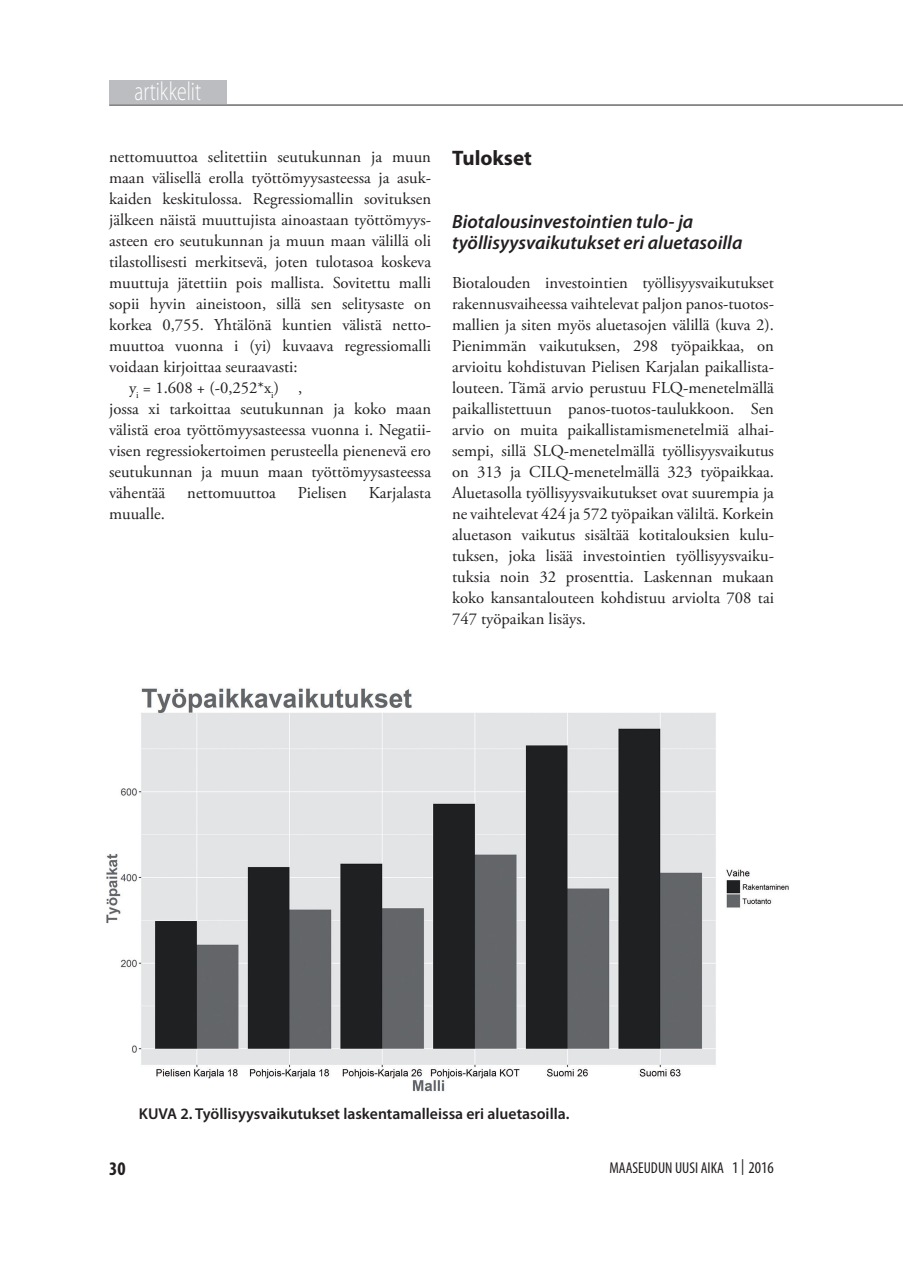
<style>
.page{position:relative;width:903px;height:1270px;background:#fff}
.page>*{position:absolute;margin:0;border:0;box-sizing:border-box;transform-origin:0 0}
.t1{font:300 26.25px "Myriad Pro";color:#fff;scale:.75 1}
.t2{font:700 21px "Myriad Pro";color:#231f20}
.t3{font:italic 600 19.25px/21px "Myriad Pro";color:#231f20}
.t4{font:700 condensed 19.25px "Myriad Pro";color:#231f20}
.t5{font:16.62px/21px "Adobe Garamond Pro";color:#231f20;text-align:justify}
.t6{font:600 15.75px "Myriad Pro";color:#231f20}
.t7{font:condensed 15.75px "Myriad Pro";color:#231f20}
.s1{font-size:16.45px}
</style>
<div class="page">
<hr style="left:109px;top:105px;width:794px;height:1px;background:#231f20">
<div style="left:109px;top:81px;width:117px;height:23px;background:#bcbdc0"></div>
<img style="left:106px;top:688px;width:683px;height:404px">
<h1 class="t1" style="left:134px;top:77px;width:90px">artikkelit</h1>
<p class="t5" style="left:109px;top:147px;width:323px">nettomuuttoa selitettiin seutukunnan ja muun</p>
<p class="t5" style="left:109px;top:168px;width:323px">maan välisellä erolla työttömyysasteessa ja asuk-</p>
<p class="t5" style="left:109px;top:189px;width:323px">kaiden keskitulossa. Regressiomallin sovituksen</p>
<p class="t5" style="left:109px;top:210px;width:323px">jälkeen näistä muuttujista ainoastaan työttömyys-</p>
<p class="t5" style="left:109px;top:231px;width:323px">asteen ero seutukunnan ja muun maan välillä oli</p>
<p class="t5" style="left:109px;top:252px;width:323px">tilastollisesti merkitsevä, joten tulotasoa koskeva</p>
<p class="t5" style="left:109px;top:273px;width:323px">muuttuja jätettiin pois mallista. Sovitettu malli</p>
<p class="t5" style="left:109px;top:294px;width:323px">sopii hyvin aineistoon, sillä sen selitysaste on</p>
<p class="t5" style="left:109px;top:315px;width:323px">korkea 0,755. Yhtälönä kuntien välistä netto-</p>
<p class="t5" style="left:109px;top:336px;width:323px">muuttoa vuonna i (yi) kuvaava regressiomalli</p>
<p class="t5" style="left:109px;top:357px;width:190px">voidaan kirjoittaa seuraavasti:</p>
<p class="t5" style="left:129px;top:378px;width:175px">y<sub>i</sub> = 1.608 + (-0,252*x<sub>i</sub>) ,</p>
<p class="t5" style="left:109px;top:399px;width:323px">jossa xi tarkoittaa seutukunnan ja koko maan</p>
<p class="t5" style="left:109px;top:420px;width:323px">välistä eroa työttömyysasteessa vuonna i. Negatii-</p>
<p class="t5" style="left:109px;top:441px;width:323px">visen regressiokertoimen perusteella pienenevä ero</p>
<p class="t5" style="left:109px;top:462px;width:323px">seutukunnan ja muun maan työttömyysasteessa</p>
<p class="t5" style="left:109px;top:483px;width:58px">vähentää</p>
<p class="t5" style="left:187px;top:483px;width:90px">nettomuuttoa</p>
<p class="t5" style="left:298px;top:483px;width:50px">Pielisen</p>
<p class="t5" style="left:369px;top:483px;width:64px">Karjalasta</p>
<p class="t5" style="left:109px;top:504px;width:57px">muualle.</p>
<p class="t2" style="left:452px;top:144px;width:81px">Tulokset</p>
<p class="t3" style="left:452px;top:210px;width:292px">Biotalousinvestointien tulo- ja työllisyysvaikutukset eri aluetasoilla</p>
<p class="t5" style="left:452px;top:273px;width:323px">Biotalouden investointien työllisyysvaikutukset rakennusvaiheessa vaihtelevat paljon panos-tuotos&shy;mallien ja siten myös aluetasojen välillä (kuva 2).<br>Pienimmän vaikutuksen, 298 työpaikkaa, on arvioitu kohdistuvan Pielisen Karjalan paikallista&shy;louteen. Tämä arvio perustuu FLQ-menetelmällä paikallistettuun panos-tuotos-taulukkoon. Sen arvio on muita paikallistamismenetelmiä alhai&shy;sempi, sillä SLQ-menetelmällä työllisyysvaikutus on 313 ja CILQ-menetelmällä 323 työpaikkaa.<br>Aluetasolla työllisyysvaikutukset ovat suurempia ja ne vaihtelevat 424 ja 572 työpaikan väliltä. Korkein aluetason vaikutus sisältää kotitalouksien kulu&shy;tuksen, joka lisää investointien työllisyysvaiku&shy;tuksia noin 32 prosenttia. Laskennan mukaan koko kansantalouteen kohdistuu arviolta 708 tai 747 työpaikan lisäys.</p>
<p class="t6" style="left:139px;top:1103px;width:432px">KUVA 2. Työllisyysvaikutukset laskentamalleissa eri aluetasoilla.</p>
<p class="t4" style="left:109px;top:1157px;width:18px">30</p>
<p class="t7" style="left:609px;top:1158px;width:166px">MAASEUDUN UUSI AIKA <span class="s1">1</span> | <span class="s1">2016</span></p>
</div>
